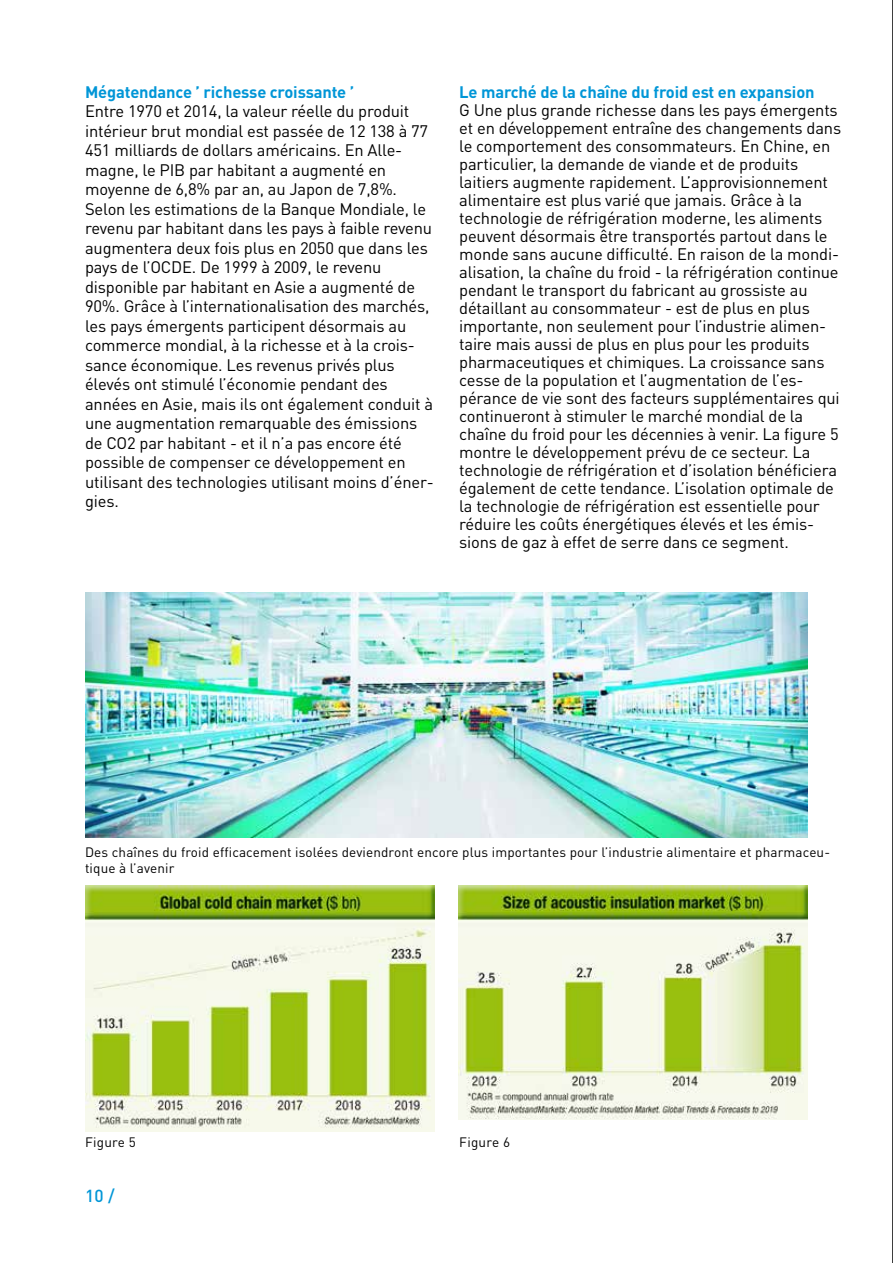
<style>
.page{position:relative;width:893px;height:1263px;background:#fff}
.page>*{position:absolute;margin:0;border:0;box-sizing:border-box;transform-origin:0 0}
.t1{font:500 17.25px "DIN Pro";color:#0096d7}
.t2{font:16.5px/18px "DIN Pro";letter-spacing:-.01em;color:#000}
.t3{font:700 16.5px "DIN Pro";letter-spacing:-.01em;color:#0096d7}
.t4{font:13.5px/16.2px "DIN Pro";letter-spacing:.01em;color:#000}
</style>
<div class="page">
<img style="left:85px;top:593px;width:723px;height:244px">
<img style="left:85px;top:885px;width:349px;height:246px">
<img style="left:459px;top:885px;width:349px;height:235px">
<hr style="left:892px;top:0;width:1px;height:1263px;background:#000">
<p class="t3" style="left:85px;top:78px;width:271px">Mégatendance ’ richesse croissante ’</p>
<p class="t2" style="left:85px;top:100px;width:350px;line-height:19.5px">Entre 1970 et 2014, la valeur réelle du produit intérieur brut mondial est passée de 12 138 à 77<br>451 milliards de dollars américains. En Alle&shy;magne, le PIB par habitant a augmenté en moyenne de 6,8% par an, au Japon de 7,8%.<br>Selon les estimations de la Banque Mondiale, le revenu par habitant dans les pays à faible revenu augmentera deux fois plus en 2050 que dans les pays de l’OCDE. De 1999 à 2009, le revenu disponible par habitant en Asie a augmenté de 90%. Grâce à l’internationalisation des marchés, les pays émergents participent désormais au commerce mondial, à la richesse et à la crois&shy;sance économique. Les revenus privés plus élevés ont stimulé l’économie pendant des années en Asie, mais ils ont également conduit à une augmentation remarquable des émissions de CO2 par habitant - et il n’a pas encore été possible de compenser ce développement en utilisant des technologies utilisant moins d’éner&shy;gies.</p>
<p class="t3" style="left:459px;top:78px;width:357px">Le marché de la chaîne du froid est en expansion</p>
<p class="t2" style="left:459px;top:99px;width:383px">G Une plus grande richesse dans les pays émergents et en développement entraîne des changements dans le comportement des consommateurs. En Chine, en particulier, la demande de viande et de produits laitiers augmente rapidement. L’approvisionnement alimentaire est plus varié que jamais. Grâce à la technologie de réfrigération moderne, les aliments peuvent désormais être transportés partout dans le monde sans aucune difficulté. En raison de la mondi&shy;alisation, la chaîne du froid - la réfrigération continue pendant le transport du fabricant au grossiste au détaillant au consommateur - est de plus en plus importante, non seulement pour l’industrie alimen&shy;taire mais aussi de plus en plus pour les produits pharmaceutiques et chimiques. La croissance sans cesse de la population et l’augmentation de l’es&shy;pérance de vie sont des facteurs supplémentaires qui continueront à stimuler le marché mondial de la chaîne du froid pour les décennies à venir. La figure 5 montre le développement prévu de ce secteur. La technologie de réfrigération et d’isolation bénéficiera également de cette tendance. L’isolation optimale de la technologie de réfrigération est essentielle pour réduire les coûts énergétiques élevés et les émis&shy;sions de gaz à effet de serre dans ce segment.</p>
<p class="t4" style="left:85px;top:842px;width:746px">Des chaînes du froid efficacement isolées deviendront encore plus importantes pour l’industrie alimentaire et pharmaceu&shy;tique à l’avenir</p>
<p class="t4" style="left:85px;top:1132px;width:52px">Figure 5</p>
<p class="t4" style="left:459px;top:1132px;width:52px">Figure 6</p>
<p class="t1" style="left:85px;top:1181px;width:31px">10 /</p>
</div>
